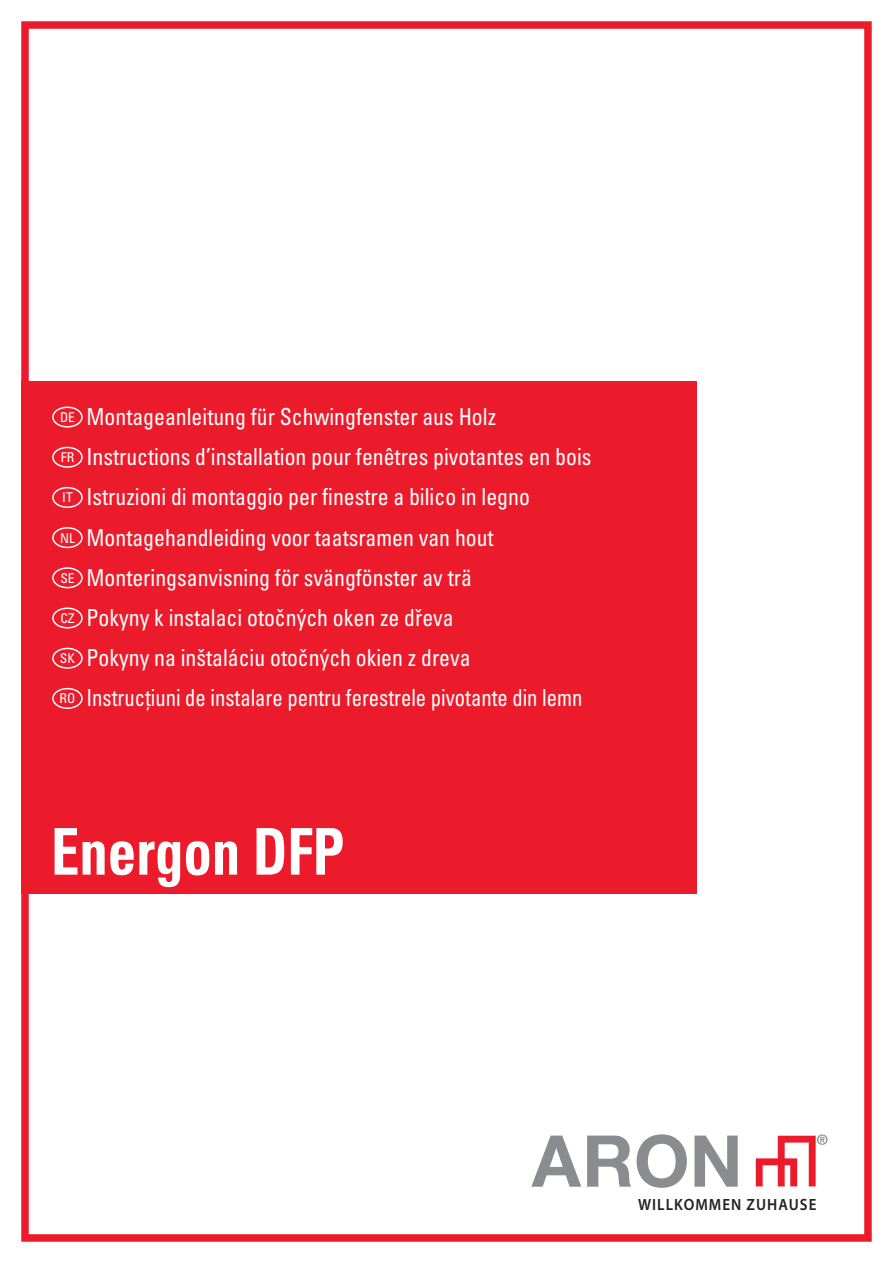
<style>
.page{position:relative;width:893px;height:1263px;background:#fff}
.page>*{position:absolute;margin:0;border:0;box-sizing:border-box;transform-origin:0 0}
.t1{font:700 condensed 64.5px "Univers LT Pro";color:#fff;scale:.88 1}
.t2{font:condensed 23.55px/40.2px "Univers LT Pro";color:#fff;scale:.93 1}
.t3{font:600 16.35px "Myriad Pro";letter-spacing:.07em;color:#231f20;scale:.93 1}
.t4{font:condensed 13.5px "Univers LT Pro";color:#fff}
</style>
<div class="page">
<div style="left:21px;top:21px;width:851px;height:1221px;border:8px solid #ec1b2b"></div>
<div style="left:21px;top:381px;width:676px;height:513px;background:#ec1b2b"></div>
<div style="left:52px;top:406px;width:31px;height:22px;border:2px solid #fff;border-radius:50%"></div>
<div style="left:52px;top:447px;width:31px;height:21px;border:2px solid #fff;border-radius:50%"></div>
<div style="left:52px;top:487px;width:31px;height:21px;border:2px solid #fff;border-radius:50%"></div>
<div style="left:52px;top:527px;width:31px;height:21px;border:2px solid #fff;border-radius:50%"></div>
<div style="left:52px;top:567px;width:31px;height:21px;border:2px solid #fff;border-radius:50%"></div>
<div style="left:52px;top:607px;width:31px;height:21px;border:2px solid #fff;border-radius:50%"></div>
<div style="left:52px;top:648px;width:31px;height:21px;border:2px solid #fff;border-radius:50%"></div>
<div style="left:52px;top:688px;width:31px;height:21px;border:2px solid #fff;border-radius:50%"></div>
<svg style="left:756px;top:1134px;width:71px;height:52px"></svg>
<svg style="left:531px;top:1135px;width:50px;height:52px"></svg>
<svg style="left:587px;top:1135px;width:44px;height:52px"></svg>
<svg style="left:637px;top:1134px;width:50px;height:54px"></svg>
<svg style="left:694px;top:1135px;width:44px;height:52px"></svg>
<p class="t4" style="left:60px;top:409px;width:16px">DE</p>
<p class="t4" style="left:61px;top:449px;width:15px">FR</p>
<p class="t4" style="left:62px;top:489px;width:12px">IT</p>
<p class="t4" style="left:60px;top:529px;width:16px">NL</p>
<p class="t4" style="left:60px;top:569px;width:16px">SE</p>
<p class="t4" style="left:60px;top:609px;width:16px">CZ</p>
<p class="t4" style="left:60px;top:650px;width:17px">SK</p>
<p class="t4" style="left:60px;top:690px;width:17px">RO</p>
<p class="t2" style="left:87px;top:396px;width:544px">Montageanleitung für Schwingfenster aus Holz Instructions d’installation pour fenêtres pivotantes en bois Istruzioni di montaggio per finestre a bilico in legno Montagehandleiding voor taatsramen van hout Monteringsanvisning för svängfönster av trä<br>Pokyny k instalaci otočných oken ze dřeva<br>Pokyny na inštaláciu otočných okien z dreva<br>Instrucțiuni de instalare pentru ferestrele pivotante din lemn</p>
<h1 class="t1" style="left:51px;top:812px;width:335px">Energon DFP</h1>
<p class="t3" style="left:638px;top:1194px;width:193px">WILLKOMMEN ZUHAUSE</p>
</div>
